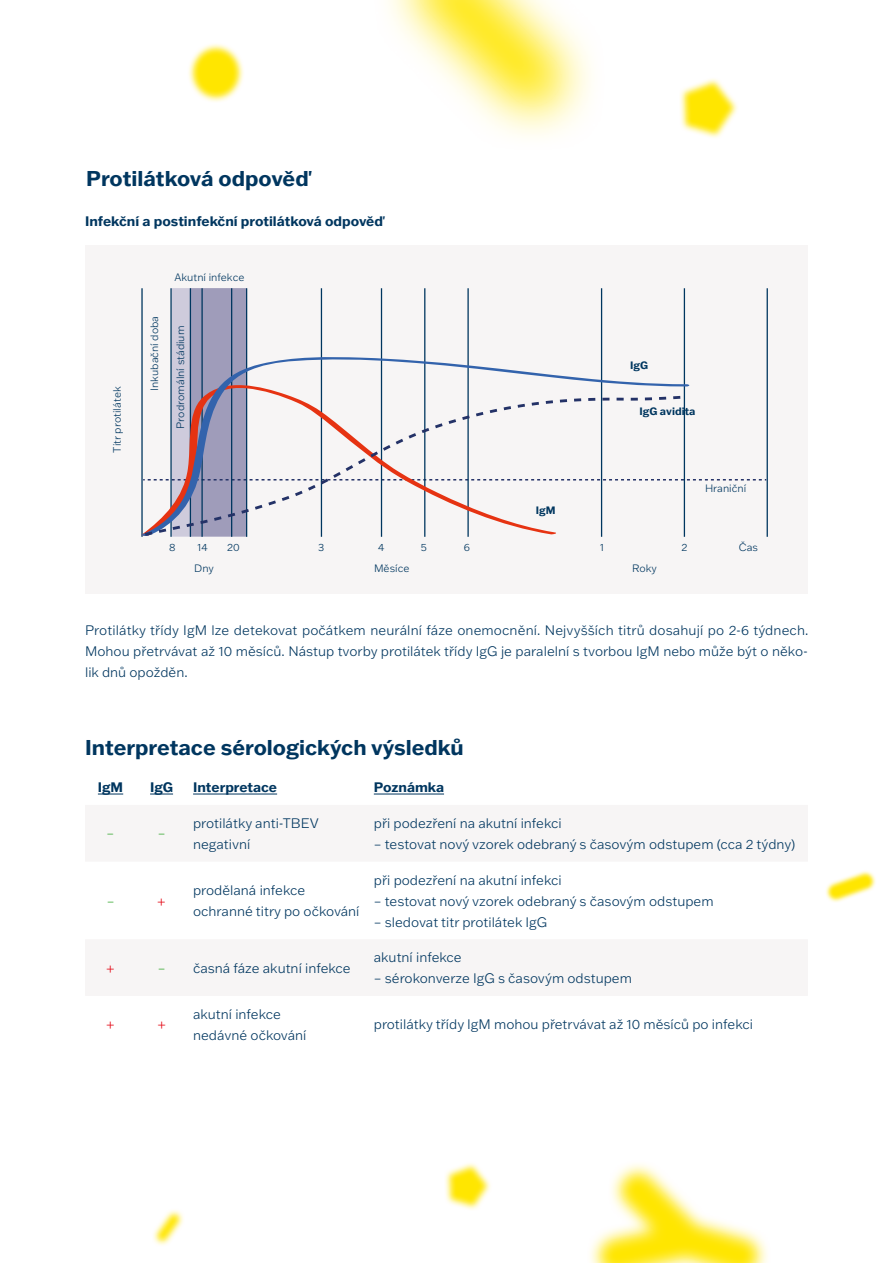
<style>
.page{position:relative;width:893px;height:1263px;background:#fff}
.page>*{position:absolute;margin:0;border:0;box-sizing:border-box;transform-origin:0 0}
.t1{font:700 21px "Franklin Gothic ATF";color:#00365f}
.t2{font:300 13.5px/21px "Franklin Gothic ATF";color:#00365f}
.t3{font:700 13.5px "Franklin Gothic ATF";color:#00365f}
.t4{font:300 13.5px "Franklin Gothic ATF";color:#e30613}
.t5{font:300 13.5px "Franklin Gothic ATF";color:#3aaa35}
.t6{font:300 10.5px "Franklin Gothic ATF";color:#00365f}
.t7{font:700 10.5px "Franklin Gothic ATF";color:#00365f}
.s1{color:#3aaa35}
</style>
<div class="page">
<svg style="left:153px;top:1210px;width:31px;height:35px"></svg>
<svg style="left:157px;top:1214px;width:22px;height:27px"></svg>
<svg style="left:188px;top:44px;width:56px;height:58px"></svg>
<svg style="left:193px;top:49px;width:46px;height:47px;background:#ffe818"></svg>
<svg style="left:445px;top:1163px;width:46px;height:47px"></svg>
<svg style="left:450px;top:1167px;width:36px;height:38px"></svg>
<svg style="left:680px;top:79px;width:58px;height:59px"></svg>
<svg style="left:685px;top:83px;width:49px;height:50px;background:#ffed52"></svg>
<svg style="left:388px;top:0;width:203px;height:136px"></svg>
<svg style="left:415px;top:0;width:149px;height:109px"></svg>
<svg style="left:826px;top:871px;width:50px;height:31px"></svg>
<svg style="left:828px;top:873px;width:45px;height:27px"></svg>
<svg style="left:590px;top:1164px;width:178px;height:99px"></svg>
<svg style="left:599px;top:1172px;width:160px;height:91px"></svg>
<div style="left:85px;top:245px;width:723px;height:349px;background:#f7f5f5"></div>
<div style="left:172px;top:288px;width:19px;height:249px;background:#cecbdc"></div>
<div style="left:190px;top:288px;width:57px;height:249px;background:#9f9cba"></div>
<svg style="left:692px;top:479px;width:74px;height:1px"></svg>
<hr style="left:170px;top:288px;width:2px;height:249px;background:#00365f">
<hr style="left:190px;top:288px;width:1px;height:249px;background:#00365f">
<hr style="left:201px;top:288px;width:2px;height:249px;background:#00365f">
<hr style="left:231px;top:288px;width:1px;height:249px;background:#00365f">
<hr style="left:246px;top:288px;width:1px;height:249px;background:#00365f">
<hr style="left:321px;top:288px;width:1px;height:249px;background:#00365f">
<hr style="left:381px;top:288px;width:1px;height:249px;background:#00365f">
<hr style="left:424px;top:288px;width:1px;height:249px;background:#00365f">
<hr style="left:467px;top:288px;width:2px;height:249px;background:#00365f">
<hr style="left:601px;top:288px;width:1px;height:249px;background:#00365f">
<hr style="left:684px;top:288px;width:1px;height:249px;background:#00365f">
<hr style="left:767px;top:288px;width:1px;height:249px;background:#00365f">
<hr style="left:141px;top:288px;width:2px;height:249px;background:#00365f">
<svg style="left:141px;top:356px;width:549px;height:180px"></svg>
<svg style="left:145px;top:396px;width:535px;height:140px"></svg>
<svg style="left:98px;top:794px;width:25px;height:1px"></svg>
<svg style="left:150px;top:794px;width:23px;height:1px"></svg>
<hr style="left:193px;top:794px;width:84px;height:1px;background:#00365f">
<hr style="left:374px;top:794px;width:70px;height:1px;background:#00365f">
<h1 class="t1" style="left:86px;top:164px;width:225px">Protilátková odpověď</h1>
<p class="t3" style="left:85px;top:212px;width:300px">Infekční a postinfekční protilátková odpověď</p>
<p class="t6" style="left:110px;top:453px;width:68px;rotate:-90deg">Titr protilátek</p>
<p class="t6" style="left:147px;top:391px;width:76px;rotate:-90deg">Inkubační doba</p>
<p class="t6" style="left:175px;top:271px;width:71px">Akutní infekce</p>
<p class="t6" style="left:173px;top:429px;width:104px;rotate:-90deg">Prodromální stádium</p>
<p class="t7" style="left:630px;top:358px;width:19px">IgG</p>
<p class="t7" style="left:639px;top:404px;width:57px">IgG avidita</p>
<p class="t7" style="left:536px;top:503px;width:21px">IgM</p>
<p class="t6" style="left:705px;top:482px;width:43px">Hraniční</p>
<p class="t6" style="left:169px;top:540px;width:8px">8</p>
<p class="t6" style="left:197px;top:540px;width:12px">14</p>
<p class="t6" style="left:227px;top:540px;width:14px">20</p>
<p class="t6" style="left:318px;top:540px;width:8px">3</p>
<p class="t6" style="left:378px;top:540px;width:8px">4</p>
<p class="t6" style="left:421px;top:540px;width:8px">5</p>
<p class="t6" style="left:464px;top:540px;width:8px">6</p>
<p class="t6" style="left:600px;top:540px;width:6px">1</p>
<p class="t6" style="left:681px;top:540px;width:7px">2</p>
<p class="t6" style="left:739px;top:540px;width:21px">Čas</p>
<p class="t6" style="left:374px;top:561px;width:37px">Měsíce</p>
<p class="t6" style="left:632px;top:561px;width:26px">Roky</p>
<p class="t6" style="left:194px;top:561px;width:21px">Dny</p>
<p class="t2" style="left:85px;top:619px;width:725px;text-align:justify">Protilátky třídy IgM lze detekovat počátkem neurální fáze onemocnění. Nejvyšších titrů dosahují po 2-6 týdnech.<br>Mohou přetrvávat až 10 měsíců. Nástup tvorby protilátek třídy IgG je paralelní s tvorbou IgM nebo může být o něko&shy;lik dnů opožděn.</p>
<h1 class="t1" style="left:85px;top:733px;width:380px">Interpretace sérologických výsledků</h1>
<p class="t3" style="left:98px;top:778px;width:27px">IgM</p>
<p class="t3" style="left:150px;top:778px;width:24px">IgG</p>
<p class="t3" style="left:193px;top:778px;width:86px">Interpretace</p>
<p class="t3" style="left:374px;top:778px;width:72px">Poznámka</p>
<p class="t5" style="left:107px;top:825px;width:9px">–</p>
<p class="t5" style="left:158px;top:825px;width:9px">–</p>
<p class="t2" style="left:193px;top:812px;width:127px">protilátky anti-TBEV negativní</p>
<p class="t2" style="left:374px;top:812px;width:189px">při podezření na akutní infekci</p>
<p class="t2" style="left:374px;top:833px;width:423px">– testovat nový vzorek odebraný s časovým odstupem (cca 2 týdny)</p>
<p class="t5" style="left:107px;top:892px;width:9px">–</p>
<p class="t4" style="left:158px;top:892px;width:9px">+</p>
<p class="t2" style="left:193px;top:879px;width:168px">prodělaná infekce ochranné titry po očkování</p>
<p class="t4" style="left:107px;top:959px;width:9px">+</p>
<p class="t2" style="left:158px;top:957px;width:194px"><span class="s1">–</span> časná fáze akutní infekce</p>
<p class="t2" style="left:374px;top:869px;width:189px">při podezření na akutní infekci</p>
<p class="t2" style="left:374px;top:890px;width:341px">– testovat nový vzorek odebraný s časovým odstupem</p>
<p class="t2" style="left:374px;top:911px;width:175px">– sledovat titr protilátek IgG</p>
<p class="t2" style="left:374px;top:946px;width:89px">akutní infekce</p>
<p class="t2" style="left:374px;top:967px;width:260px">– sérokonverze IgG s časovým odstupem</p>
<p class="t4" style="left:107px;top:1015px;width:9px">+</p>
<p class="t4" style="left:158px;top:1015px;width:9px">+</p>
<p class="t2" style="left:193px;top:1003px;width:115px">akutní infekce nedávné očkování</p>
<p class="t2" style="left:374px;top:1014px;width:381px">protilátky třídy IgM mohou přetrvávat až 10 měsíců po infekci</p>
</div>
